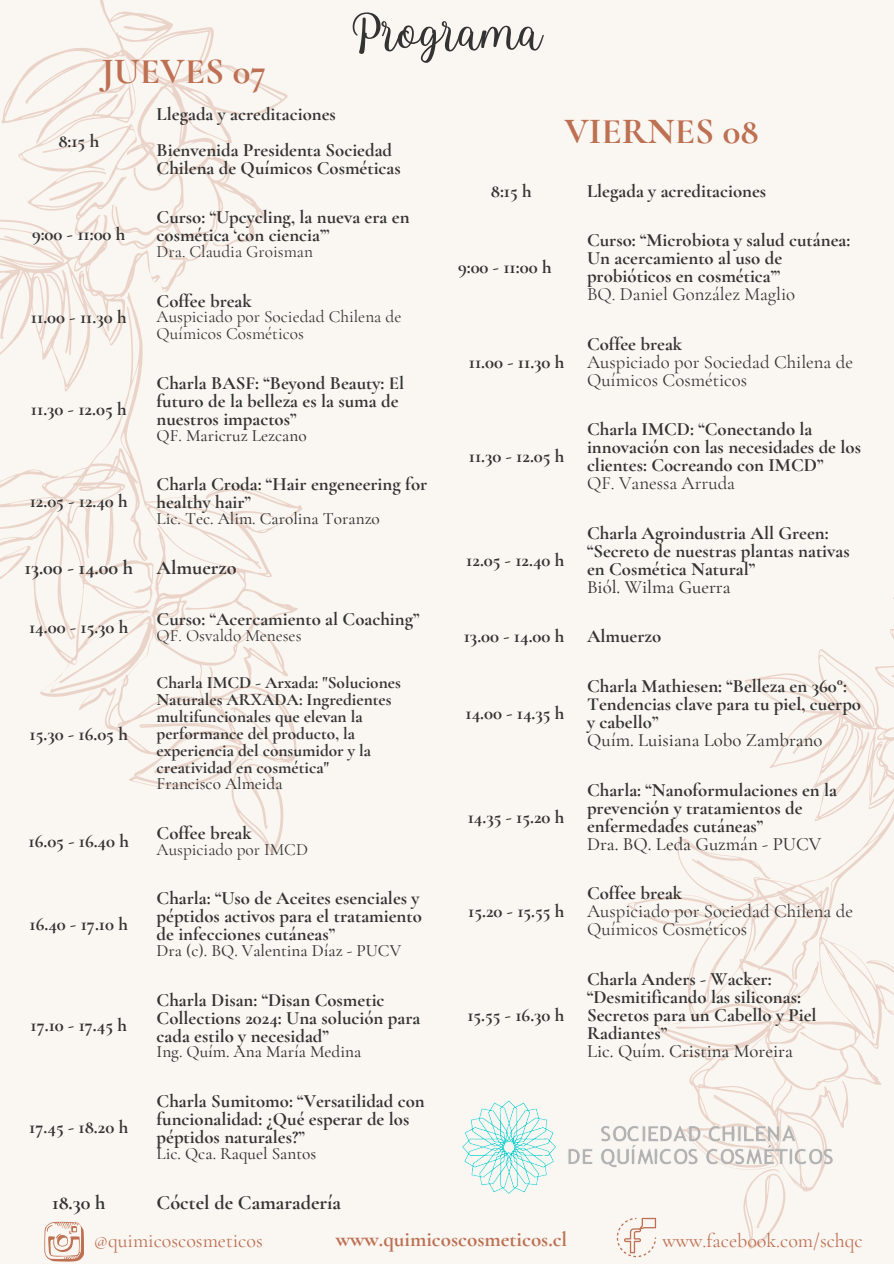
<style>
.page{position:relative;width:894px;height:1264px;background:#fff}
.page>*{position:absolute;margin:0;border:0;box-sizing:border-box;transform-origin:0 0}
.t1{font:63px "Howell Script";color:#333}
.t2{font:700 36.9px "Cormorant Garamond";color:#bd7052}
.t3{font:700 21px "Cormorant Garamond";color:#bd7052}
.t4{font:700 20.25px "Cormorant Garamond";color:#333}
.t5{font:19.95px "Cormorant Garamond";color:#bd7052}
.t6{font:700 18.75px/18px "Cormorant Garamond";color:#333}
.t7{font:18.75px/18px "Cormorant Garamond";color:#333}
.t8{font:500 18.75px "Cormorant Garamond";color:#333}
.t9{font:700 17.25px/16.8px "Cormorant Garamond";color:#333}
.t10{font:500 17.25px "Cormorant Garamond";color:#333}
.t11{font:17.25px/16.8px "Cormorant Garamond";color:#333}
</style>
<div class="page">
<div style="left:0;top:0;width:893px;height:1263px;background:#faf6f1"></div>
<svg style="left:508px;top:629px;width:385px;height:629px"></svg>
<svg style="left:0;top:0;width:302px;height:854px"></svg>
<img style="left:462px;top:1100px;width:370px;height:93px">
<svg style="left:44px;top:1221px;width:40px;height:40px"></svg>
<svg style="left:616px;top:1217px;width:40px;height:40px"></svg>
<p class="t2" style="left:101px;top:49px;width:166px">JUEVES 07</p>
<p class="t1" style="left:351px;top:4px;width:193px">Programa</p>
<p class="t6" style="left:58px;top:132px;width:42px">8:15 h</p>
<h1 class="t6" style="left:156px;top:105px;width:181px">Llegada y acreditaciones</h1>
<h2 class="t6" style="left:156px;top:141px;width:246px">Bienvenida Presidenta Sociedad<br>Chilena de Químicos Cosméticas</h2>
<p class="t2" style="left:564px;top:109px;width:195px">VIERNES 08</p>
<p class="t6" style="left:32px;top:225px;width:95px">9:00 - 11:00 h</p>
<p class="t6" style="left:31px;top:308px;width:97px">11.00 - 11.30 h</p>
<p class="t6" style="left:31px;top:399px;width:97px">11.30 - 12.05 h</p>
<p class="t6" style="left:30px;top:492px;width:100px">12.05 - 12.40 h</p>
<p class="t6" style="left:156px;top:208px;width:254px">Curso: “Upcycling, la nueva era en cosmética ‘con ciencia’”</p>
<p class="t11" style="left:156px;top:243px;width:158px">Dra. Claudia Groisman</p>
<p class="t6" style="left:156px;top:292px;width:97px">Coffee break</p>
<p class="t11" style="left:156px;top:308px;width:246px">Auspiciado por Sociedad Chilena de<br>Químicos Cosméticos</p>
<p class="t6" style="left:156px;top:374px;width:249px">Charla BASF: “Beyond Beauty: El futuro de la belleza es la suma de nuestros impactos”</p>
<p class="t10" style="left:156px;top:424px;width:152px">QF. Maricruz Lezcano</p>
<p class="t6" style="left:156px;top:475px;width:272px">Charla Croda: “Hair engeneering for healthy hair”</p>
<p class="t10" style="left:156px;top:508px;width:225px">Lic. Tec. Alim. Carolina Toranzo</p>
<p class="t4" style="left:24px;top:555px;width:110px">13.00 - 14.00 h</p>
<p class="t4" style="left:156px;top:555px;width:82px">Almuerzo</p>
<p class="t6" style="left:29px;top:618px;width:101px">14.00 - 15.30 h</p>
<p class="t6" style="left:156px;top:610px;width:264px">Curso: “Acercamiento al Coaching”</p>
<p class="t11" style="left:156px;top:627px;width:146px">QF. Osvaldo Meneses</p>
<p class="t6" style="left:30px;top:725px;width:100px">15.30 - 16.05 h</p>
<p class="t6" style="left:28px;top:831px;width:102px">16.05 - 16.40 h</p>
<p class="t6" style="left:30px;top:915px;width:100px">16.40 - 17.10 h</p>
<p class="t6" style="left:31px;top:1016px;width:98px">17.10 - 17.45 h</p>
<p class="t6" style="left:29px;top:1117px;width:100px">17.45 - 18.20 h</p>
<p class="t9" style="left:156px;top:674px;width:246px">Charla IMCD - Arxada: "Soluciones<br>Naturales ARXADA: Ingredientes multifuncionales que elevan la performance del producto, la experiencia del consumidor y la creatividad en cosmética"</p>
<p class="t10" style="left:156px;top:773px;width:128px">Francisco Almeida</p>
<p class="t6" style="left:156px;top:824px;width:97px">Coffee break</p>
<p class="t11" style="left:156px;top:840px;width:153px">Auspiciado por IMCD</p>
<p class="t6" style="left:156px;top:889px;width:267px">Charla: “Uso de Aceites esenciales y péptidos activos para el tratamiento de infecciones cutáneas”</p>
<p class="t10" style="left:156px;top:940px;width:246px">Dra (c). BQ. Valentina Díaz - PUCV</p>
<p class="t6" style="left:156px;top:990px;width:265px">Charla Disan: “Disan Cosmetic<br>Collections 2024: Una solución para cada estilo y necesidad”</p>
<p class="t10" style="left:156px;top:1041px;width:206px">Ing. Quím. Ana María Medina</p>
<p class="t6" style="left:156px;top:1091px;width:270px">Charla Sumitomo: “Versatilidad con funcionalidad: ¿Qué esperar de los péptidos naturales?”</p>
<p class="t10" style="left:156px;top:1142px;width:161px">Lic. Qca. Raquel Santos</p>
<p class="t4" style="left:52px;top:1190px;width:55px">18.30 h</p>
<p class="t4" style="left:156px;top:1190px;width:186px">Cóctel de Camaradería</p>
<h2 class="t6" style="left:490px;top:182px;width:42px">8:15 h</h2>
<p class="t6" style="left:587px;top:182px;width:181px">Llegada y acreditaciones</p>
<p class="t6" style="left:458px;top:258px;width:95px">9:00 - 11:00 h</p>
<p class="t6" style="left:468px;top:353px;width:97px">11.00 - 11.30 h</p>
<p class="t6" style="left:468px;top:447px;width:97px">11.30 - 12.05 h</p>
<p class="t6" style="left:466px;top:551px;width:100px">12.05 - 12.40 h</p>
<p class="t6" style="left:587px;top:231px;width:265px">Curso: “Microbiota y salud cutánea:<br>Un acercamiento al uso de probióticos en cosmética’”</p>
<p class="t7" style="left:587px;top:285px;width:210px">BQ. Daniel González Maglio</p>
<p class="t6" style="left:587px;top:335px;width:97px">Coffee break</p>
<p class="t7" style="left:587px;top:353px;width:267px">Auspiciado por Sociedad Chilena de<br>Químicos Cosméticos</p>
<p class="t6" style="left:587px;top:420px;width:275px">Charla IMCD: “Conectando la innovación con las necesidades de los clientes: Cocreando con IMCD”</p>
<p class="t7" style="left:587px;top:474px;width:150px">QF. Vanessa Arruda</p>
<p class="t6" style="left:587px;top:524px;width:264px">Charla Agroindustria All Green: “Secreto de nuestras plantas nativas en Cosmética Natural”</p>
<p class="t8" style="left:587px;top:575px;width:145px">Biól. Wilma Guerra</p>
<p class="t6" style="left:463px;top:627px;width:102px">13.00 - 14.00 h</p>
<p class="t6" style="left:587px;top:627px;width:76px">Almuerzo</p>
<p class="t6" style="left:465px;top:704px;width:100px">14.00 - 14.35 h</p>
<p class="t6" style="left:467px;top:807px;width:98px">14.35 - 15.20 h</p>
<p class="t6" style="left:468px;top:902px;width:98px">15.20 - 15.55 h</p>
<p class="t6" style="left:467px;top:1005px;width:98px">15.55 - 16.30 h</p>
<p class="t6" style="left:587px;top:677px;width:275px">Charla Mathiesen: “Belleza en 360°:<br>Tendencias clave para tu piel, cuerpo y cabello”</p>
<p class="t8" style="left:587px;top:728px;width:237px">Quím. Luisiana Lobo Zambrano</p>
<p class="t6" style="left:587px;top:780px;width:251px">Charla: “Nanoformulaciones en la prevención y tratamientos de enfermedades cutáneas”</p>
<p class="t8" style="left:587px;top:832px;width:236px">Dra. BQ. Leda Guzmán - PUCV</p>
<p class="t6" style="left:587px;top:884px;width:97px">Coffee break</p>
<p class="t7" style="left:587px;top:902px;width:267px">Auspiciado por Sociedad Chilena de<br>Químicos Cosméticos</p>
<p class="t6" style="left:587px;top:969px;width:231px">Charla Anders - Wacker: “Desmitificando las siliconas:<br>Secretos para un Cabello y Piel<br>Radiantes”</p>
<p class="t8" style="left:587px;top:1039px;width:207px">Lic. Quím. Cristina Moreira</p>
<p class="t5" style="left:94px;top:1228px;width:170px">@quimicoscosmeticos</p>
<p class="t3" style="left:336px;top:1226px;width:233px">www.quimicoscosmeticos.cl</p>
<p class="t5" style="left:662px;top:1228px;width:202px">www.facebook.com/schqc</p>
</div>
